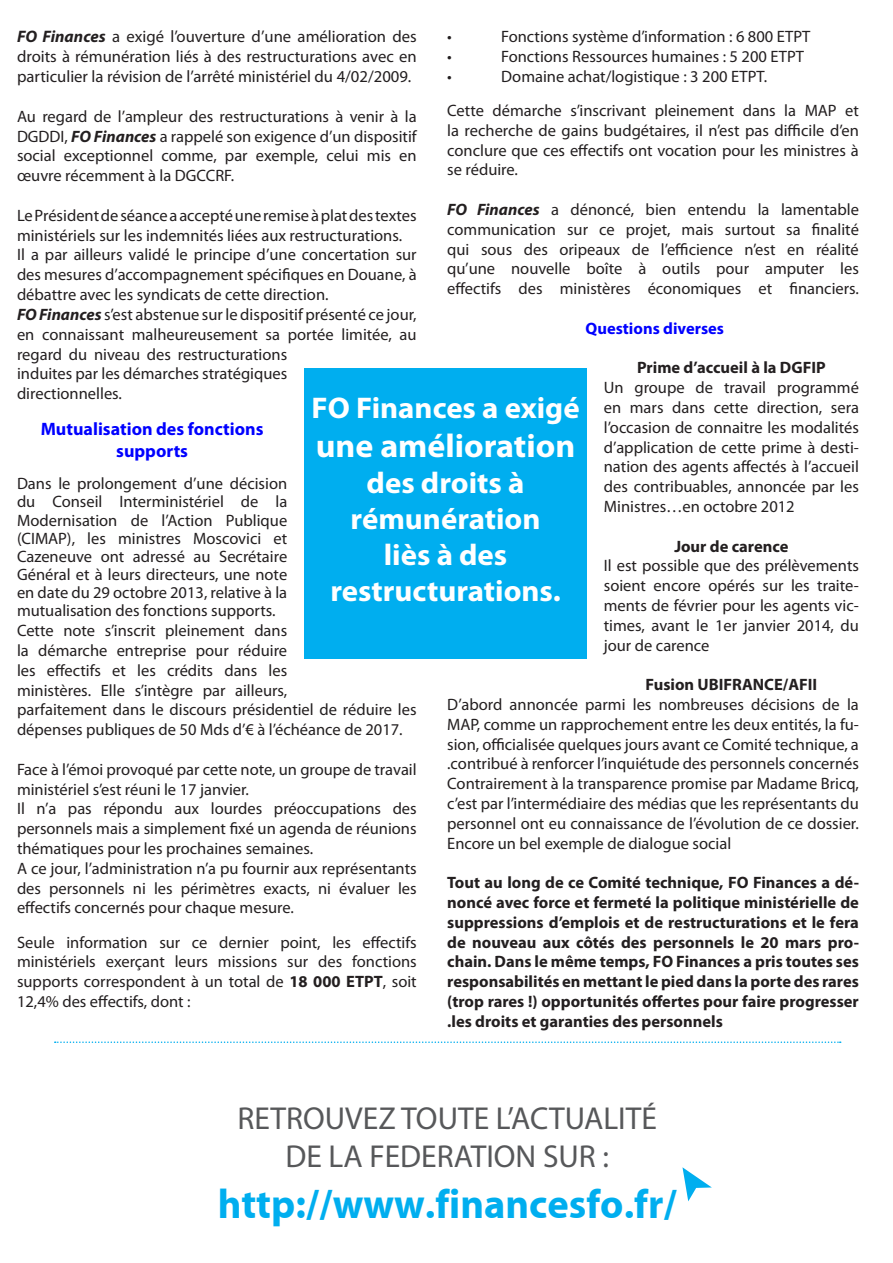
<style>
.page{position:relative;width:893px;height:1263px;background:#fff}
.page>*{position:absolute;margin:0;border:0;box-sizing:border-box;transform-origin:0 0}
.t1{font:700 40.95px "Myriad";color:#00aeef}
.t2{font:700 33px "Myriad Pro";color:#fff}
.t3{font:31.8px "Myriad Pro";color:#57585a}
.t4{font:700 30px/36px "Myriad Pro";color:#fff;text-align:center}
.Sans_interligne{font:700 18px/21.6px "Myriad Pro";color:#00f;text-align:center}
.Sans_interligne-2{font:16.65px/20px "Myriad Pro";color:#231f20;text-align:justify}
.Sans_interligne-3{font:16.5px/19.8px "Myriad Pro";color:#231f20;text-align:justify}
.Corps_de_texte{font:16.5px/19.8px "Myriad Pro";color:#231f20}
.t5{font:700 16.5px/19.8px "Myriad Pro";color:#231f20;text-align:justify}
.Sans_interligne-4{font:700 16.5px "Myriad Pro";color:#00f}
.s1{font-weight:700;font-style:italic}
.s2{font-weight:700}
</style>
<div class="page">
<div style="left:304px;top:369px;width:283px;height:290px;background:#00aeef"></div>
<svg style="left:55px;top:1041px;width:786px;height:2px"></svg>
<svg style="left:682px;top:1167px;width:30px;height:34px"></svg>
<p class="Sans_interligne-3" style="left:447px;top:26px;width:6px">•</p>
<p class="Sans_interligne-3" style="left:501px;top:26px;width:311px">Fonctions système d’information : 6 800 ETPT</p>
<p class="Sans_interligne-3" style="left:447px;top:46px;width:6px">•</p>
<p class="Sans_interligne-3" style="left:501px;top:46px;width:304px">Fonctions Ressources humaines : 5 200 ETPT</p>
<p class="Sans_interligne-3" style="left:447px;top:66px;width:6px">•</p>
<p class="Sans_interligne-3" style="left:501px;top:66px;width:267px">Domaine achat/logistique : 3 200 ETPT.</p>
<p class="Sans_interligne-3" style="left:447px;top:100px;width:413px">Cette démarche s’inscrivant pleinement dans la MAP et la recherche de gains budgétaires, il n’est pas difficile d’en conclure que ces effectifs ont vocation pour les ministres à se réduire.</p>
<p class="Sans_interligne-3" style="left:447px;top:199px;width:413px"><span class="s1">FO Finances</span> a dénoncé, bien entendu la lamentable communication sur ce projet, mais surtout sa finalité qui sous des oripeaux de l’efficience n’est en réalité qu’une nouvelle boîte à outils pour amputer les effectifs des ministères économiques et financiers.</p>
<p class="Sans_interligne-4" style="left:585px;top:317px;width:140px">Questions diverses</p>
<p class="Corps_de_texte" style="left:604px;top:358px;width:257px;text-indent:33px"><span class="s2">Prime d’accueil à la DGFIP<br></span>Un groupe de travail programmé en mars dans cette direction, sera l’occasion de connaitre les modalités d’application de cette prime à desti&shy;nation des agents affectés à l’accueil des contribuables, annoncée par les Ministres…en octobre 2012</p>
<p class="Corps_de_texte" style="left:604px;top:536px;width:257px;text-indent:71px"><span class="s2">Jour de carence<br></span>Il est possible que des prélèvements soient encore opérés sur les traite&shy;ments de février pour les agents vic&shy;times, avant le 1er janvier 2014, du jour de carence</p>
<p class="Corps_de_texte" style="left:447px;top:674px;width:413px;text-indent:198px"><span class="s2">Fusion UBIFRANCE/AFII </span>D’abord annoncée parmi les nombreuses décisions de la MAP, comme un rapprochement entre les deux entités, la fu&shy;sion, officialisée quelques jours avant ce Comité technique, a .contribué à renforcer l’inquiétude des personnels concernés Contrairement à la transparence promise par Madame Bricq, c’est par l’intermédiaire des médias que les représentants du personnel ont eu connaissance de l’évolution de ce dossier.<br>Encore un bel exemple de dialogue social</p>
<p class="t5" style="left:447px;top:872px;width:413px">Tout au long de ce Comité technique, FO Finances a dé&shy;noncé avec force et fermeté la politique ministérielle de suppressions d’emplois et de restructurations et le fera de nouveau aux côtés des personnels le 20 mars pro&shy;chain. Dans le même temps, FO Finances a pris toutes ses responsabilités en mettant le pied dans la porte des rares (trop rares !) opportunités offertes pour faire progresser .les droits et garanties des personnels</p>
<p class="Sans_interligne-2" style="left:17px;top:26px;width:401px"><span class="s1">FO Finances</span> a exigé l’ouverture d’une amélioration des droits à rémunération liés à des restructurations avec en particulier la révision de l’arrêté ministériel du 4/02/2009.</p>
<p class="Sans_interligne-3" style="left:17px;top:106px;width:401px">Au regard de l’ampleur des restructurations à venir à la DGDDI, <span class="s1">FO Finances</span> a rappelé son exigence d’un dispositif social exceptionnel comme, par exemple, celui mis en œuvre récemment à la DGCCRF.</p>
<p class="Sans_interligne-3" style="left:17px;top:205px;width:401px">Le Président de séance a accepté une remise à plat des textes ministériels sur les indemnités liées aux restructurations.</p>
<p class="Sans_interligne-3" style="left:17px;top:245px;width:401px">Il a par ailleurs validé le principe d’une concertation sur des mesures d’accompagnement spécifiques en Douane, à débattre avec les syndicats de cette direction.</p>
<p class="Sans_interligne-3" style="left:17px;top:304px;width:401px;text-align:left"><span class="s1">FO Finances</span> s’est abstenue sur le dispositif présenté ce jour, en connaissant malheureusement sa portée limitée, au regard du niveau des restructurations<br>induites par les démarches stratégiques<br>directionnelles.</p>
<p class="Sans_interligne" style="left:41px;top:418px;width:224px">Mutualisation des fonctions supports</p>
<p class="Corps_de_texte" style="left:17px;top:474px;width:272px;line-height:18.1px;text-align:justify">Dans le prolongement d’une décision du Conseil Interministériel de la Modernisation de l’Action Publique (CIMAP), les ministres Moscovici et Cazeneuve ont adressé au Secrétaire Général et à leurs directeurs, une note en date du 29 octobre 2013, relative à la mutualisation des fonctions supports.</p>
<p class="Sans_interligne-3" style="left:17px;top:620px;width:401px;text-align:left">Cette note s’inscrit pleinement dans<br>la démarche entreprise pour réduire<br>les effectifs et les crédits dans les<br>ministères. Elle s’intègre par ailleurs,<br>parfaitement dans le discours présidentiel de réduire les dépenses publiques de 50 Mds d’€ à l’échéance de 2017.</p>
<p class="Sans_interligne-3" style="left:17px;top:759px;width:401px">Face à l’émoi provoqué par cette note, un groupe de travail ministériel s’est réuni le 17 janvier.</p>
<p class="Sans_interligne-3" style="left:17px;top:799px;width:401px">Il n’a pas répondu aux lourdes préoccupations des personnels mais a simplement fixé un agenda de réunions thématiques pour les prochaines semaines.</p>
<p class="Sans_interligne-3" style="left:17px;top:858px;width:401px">A ce jour, l’administration n’a pu fournir aux représentants des personnels ni les périmètres exacts, ni évaluer les effectifs concernés pour chaque mesure.</p>
<p class="Sans_interligne-3" style="left:17px;top:932px;width:401px">Seule information sur ce dernier point, les effectifs ministériels exerçant leurs missions sur des fonctions supports correspondent à un total de <span class="s2">18 000 ETPT</span>, soit 12,4% des effectifs, dont :</p>
<p class="t4" style="left:311px;top:388px;width:270px">FO Finances a exigé</p>
<p class="t2" style="left:316px;top:424px;width:261px">une amélioration</p>
<p class="t4" style="left:330px;top:464px;width:232px">des droits à rémunération liès à des restructurations.</p>
<p class="t3" style="left:238px;top:1099px;width:421px">RETROUVEZ TOUTE L’ACTUALITÉ</p>
<p class="t3" style="left:285px;top:1136px;width:325px">DE LA FEDERATION SUR :</p>
<p class="t1" style="left:218px;top:1183px;width:461px">http://www.financesfo.fr/</p>
</div>
